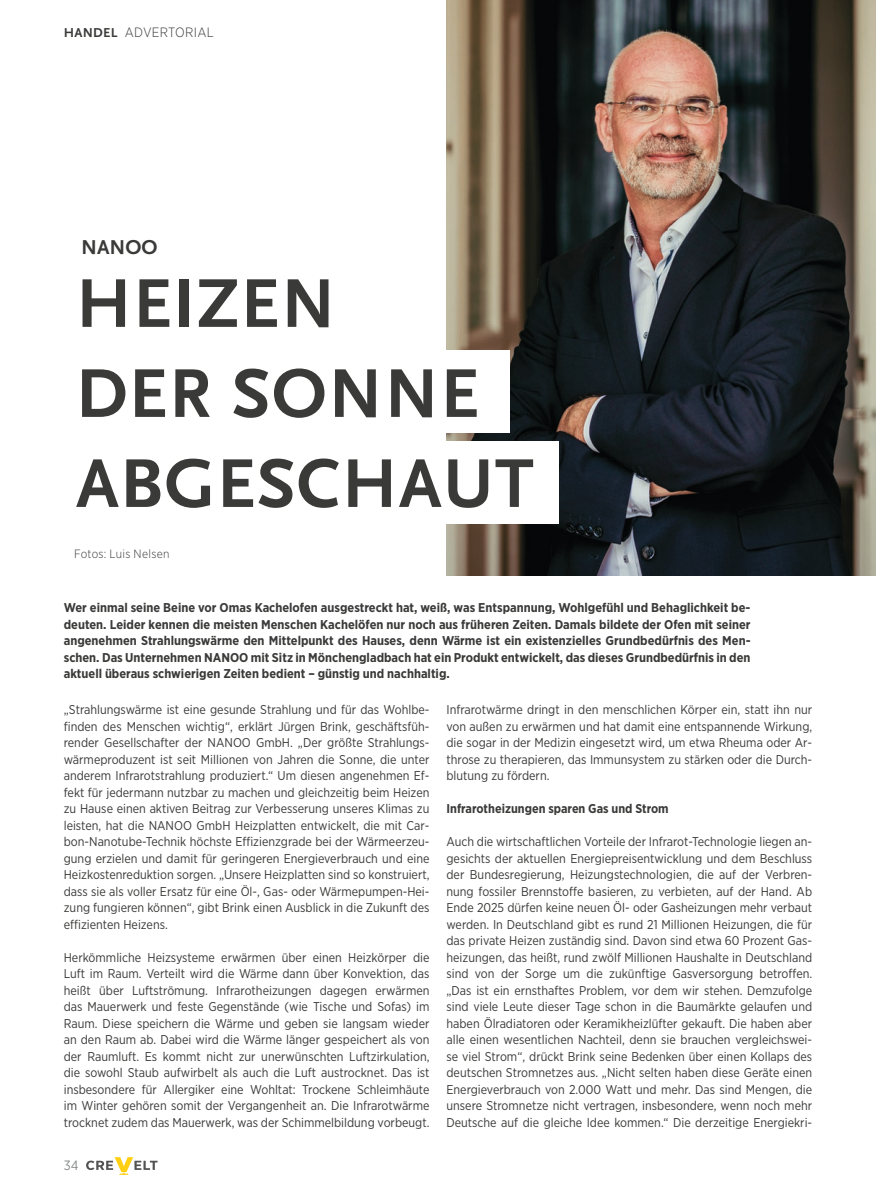
<style>
.page{position:relative;width:876px;height:1191px;background:#fff}
.page>*{position:absolute;margin:0;border:0;box-sizing:border-box;transform-origin:0 0}
.t1{font:700 72px/90px "Scala Sans";letter-spacing:.02em;color:#3a3a39}
.t2{font:700 21px "Scala Sans";color:#3a3a39}
.t3{font:300 13.5px "Gotham Narrow";letter-spacing:.02em;color:#3a3a39}
.t4{font:13.5px "Gotham Narrow";color:#878989}
.t5{font:12.75px/16.5px "Gotham Narrow";color:#3a3a39;text-align:justify}
.t6{font:700 12.75px/16.5px "Gotham Narrow";color:#3a3a39;text-align:justify}
.t7{font:300 12px "Gotham Narrow";letter-spacing:.02em;color:#3a3a39}
.s1{font-family:"Scala Sans";font-weight:700}
</style>
<div class="page">
<img style="left:446px;top:0;width:430px;height:575px">
<div style="left:64px;top:350px;width:445px;height:83px;background:#fff"></div>
<div style="left:64px;top:441px;width:495px;height:82px;background:#fff"></div>
<svg style="left:86px;top:1157px;width:72px;height:17px"></svg>
<p class="t3" style="left:64px;top:24px;width:151px"><span class="s1">HANDEL</span> ADVERTORIAL</p>
<h2 class="t2" style="left:81px;top:235px;width:78px">NANOO</h2>
<h1 class="t1" style="left:76px;top:260px;width:459px">HEIZEN<br>DER SONNE<br>ABGESCHAUT</h1>
<p class="t7" style="left:74px;top:546px;width:97px">Fotos: Luis Nelsen</p>
<p class="t6" style="left:64px;top:599px;width:688px">Wer einmal seine Beine vor Omas Kachelofen ausgestreckt hat, weiß, was Entspannung, Wohlgefühl und Behaglichkeit be&shy;deuten. Leider kennen die meisten Menschen Kachelöfen nur noch aus früheren Zeiten. Damals bildete der Ofen mit seiner angenehmen Strahlungswärme den Mittelpunkt des Hauses, denn Wärme ist ein existenzielles Grundbedürfnis des Men&shy;schen. Das Unternehmen NANOO mit Sitz in Mönchengladbach hat ein Produkt entwickelt, das dieses Grundbedürfnis in den aktuell überaus schwierigen Zeiten bedient – günstig und nachhaltig.</p>
<p class="t5" style="left:64px;top:701px;width:367px">„Strahlungswärme ist eine gesunde Strahlung und für das Wohlbe&shy;finden des Menschen wichtig“, erklärt Jürgen Brink, geschäftsfüh&shy;render Gesellschafter der NANOO GmbH. „Der größte Strahlungs&shy;wärmeproduzent ist seit Millionen von Jahren die Sonne, die unter anderem Infrarotstrahlung produziert.“ Um diesen angenehmen Ef&shy;fekt für jedermann nutzbar zu machen und gleichzeitig beim Heizen zu Hause einen aktiven Beitrag zur Verbesserung unseres Klimas zu leisten, hat die NANOO GmbH Heizplatten entwickelt, die mit Car&shy;bon-Nanotube-Technik höchste Effizienzgrade bei der Wärmeerzeu&shy;gung erzielen und damit für geringeren Energieverbrauch und eine Heizkostenreduktion sorgen. „Unsere Heizplatten sind so konstruiert, dass sie als voller Ersatz für eine Öl-, Gas- oder Wärmepumpen-Hei&shy;zung fungieren können“, gibt Brink einen Ausblick in die Zukunft des effizienten Heizens.</p>
<p class="t5" style="left:64px;top:949px;width:367px">Herkömmliche Heizsysteme erwärmen über einen Heizkörper die Luft im Raum. Verteilt wird die Wärme dann über Konvektion, das heißt über Luftströmung. Infrarotheizungen dagegen erwärmen das Mauerwerk und feste Gegenstände (wie Tische und Sofas) im Raum. Diese speichern die Wärme und geben sie langsam wieder an den Raum ab. Dabei wird die Wärme länger gespeichert als von der Raumluft. Es kommt nicht zur unerwünschten Luftzirkulation, die sowohl Staub aufwirbelt als auch die Luft austrocknet. Das ist insbesondere für Allergiker eine Wohltat: Trockene Schleimhäute im Winter gehören somit der Vergangenheit an. Die Infrarotwärme trocknet zudem das Mauerwerk, was der Schimmelbildung vorbeugt.</p>
<p class="t4" style="left:64px;top:1156px;width:16px">34</p>
<p class="t5" style="left:446px;top:701px;width:367px">Infrarotwärme dringt in den menschlichen Körper ein, statt ihn nur von außen zu erwärmen und hat damit eine entspannende Wirkung, die sogar in der Medizin eingesetzt wird, um etwa Rheuma oder Ar&shy;throse zu therapieren, das Immunsystem zu stärken oder die Durch&shy;blutung zu fördern.</p>
<p class="t6" style="left:446px;top:800px;width:224px">Infrarotheizungen sparen Gas und Strom</p>
<p class="t5" style="left:446px;top:833px;width:367px">Auch die wirtschaftlichen Vorteile der Infrarot-Technologie liegen an&shy;gesichts der aktuellen Energiepreisentwicklung und dem Beschluss der Bundesregierung, Heizungstechnologien, die auf der Verbren&shy;nung fossiler Brennstoffe basieren, zu verbieten, auf der Hand. Ab Ende 2025 dürfen keine neuen Öl- oder Gasheizungen mehr verbaut werden. In Deutschland gibt es rund 21 Millionen Heizungen, die für das private Heizen zuständig sind. Davon sind etwa 60 Prozent Gas&shy;heizungen, das heißt, rund zwölf Millionen Haushalte in Deutschland sind von der Sorge um die zukünftige Gasversorgung betroffen. „Das ist ein ernsthaftes Problem, vor dem wir stehen. Demzufolge sind viele Leute dieser Tage schon in die Baumärkte gelaufen und haben Ölradiatoren oder Keramikheizlüfter gekauft. Die haben aber alle einen wesentlichen Nachteil, denn sie brauchen vergleichswei&shy;se viel Strom“, drückt Brink seine Bedenken über einen Kollaps des deutschen Stromnetzes aus. „Nicht selten haben diese Geräte einen Energieverbrauch von 2.000 Watt und mehr. Das sind Mengen, die unsere Stromnetze nicht vertragen, insbesondere, wenn noch mehr Deutsche auf die gleiche Idee kommen.“ Die derzeitige Energiekri-</p>
</div>
